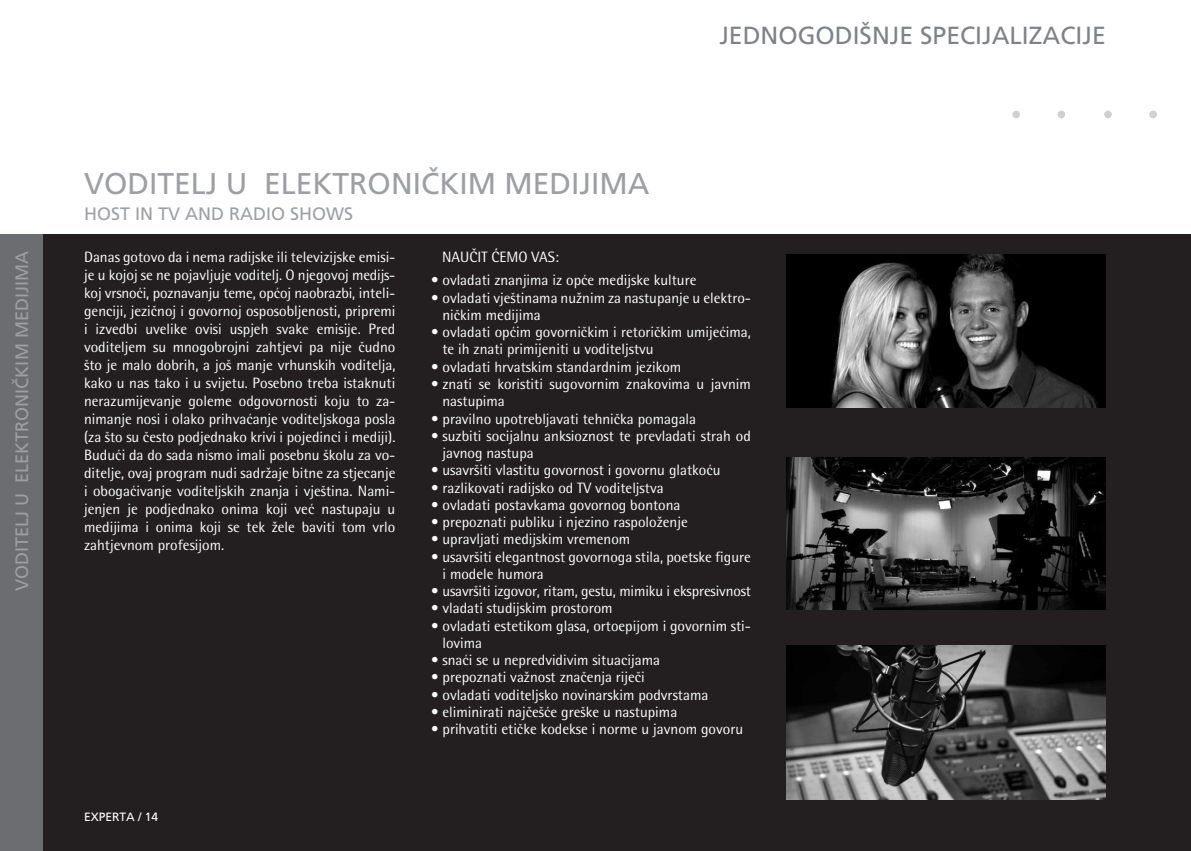
<style>
.page{position:relative;width:1191px;height:851px;background:#fff}
.page>*{position:absolute;margin:0;border:0;box-sizing:border-box;transform-origin:0 0}
.t1{font:30px "Frutiger Roman";color:#9d9fa2}
.t2{font:24.75px "Frutiger Roman";color:#808285}
.t3{font:18px "Frutiger Roman";color:#9d9fa2}
.t4{font:15px/18px "Rotis Semi Sans";color:#fff}
.t5{font:12px "Frutiger Roman";color:#fff}
</style>
<div class="page">
<div style="left:0;top:234px;width:1191px;height:616px;background:#231f20"></div>
<div style="left:0;top:234px;width:43px;height:616px;background:#6c6d70"></div>
<svg style="left:1012px;top:111px;width:8px;height:7px"></svg>
<svg style="left:1057px;top:111px;width:8px;height:7px"></svg>
<svg style="left:1104px;top:111px;width:7px;height:7px"></svg>
<svg style="left:1149px;top:111px;width:8px;height:7px"></svg>
<img style="left:786px;top:254px;width:320px;height:153px">
<img style="left:786px;top:645px;width:319px;height:154px">
<img style="left:786px;top:457px;width:320px;height:152px">
<p class="t3" style="left:11px;top:590px;width:341px;rotate:-90deg">VODITELJ U ELEKTRONI»KIM MEDIJIMA</p>
<h1 class="t1" style="left:84px;top:166px;width:567px">VODITELJ U ELEKTRONI»KIM MEDIJIMA</h1>
<h2 class="t2" style="left:719px;top:21px;width:388px">JEDNOGODI©NJE SPECIJALIZACIJE</h2>
<p class="t3" style="left:84px;top:203px;width:271px">HOST IN TV AND RADIO SHOWS</p>
<p class="t4" style="left:84px;top:247px;width:313px;text-align:justify">Danas gotovo da i nema radijske ili televizijske emisi&shy;je u kojoj se ne pojavljuje voditelj. O njegovoj medijs&shy;koj vrsnoći, poznavanju teme, općoj naobrazbi, inteli&shy;genciji, jezičnoj i govornoj osposobljenosti, pripremi i izvedbi uvelike ovisi uspjeh svake emisije. Pred voditeljem su mnogobrojni zahtjevi pa nije čudno što je malo dobrih, a još manje vrhunskih voditelja, kako u nas tako i u svijetu. Posebno treba istaknuti nerazumijevanje goleme odgovornosti koju to za&shy;nimanje nosi i olako prihvaćanje voditeljskoga posla (za što su često podjednako krivi i pojedinci i mediji).<br>Budući da do sada nismo imali posebnu školu za vo&shy;ditelje, ovaj program nudi sadržaje bitne za stjecanje i obogaćivanje voditeljskih znanja i vještina. Nami&shy;jenjen je podjednako onima koji već nastupaju u medijima i onima koji se tek žele baviti tom vrlo zahtjevnom profesijom.</p>
<p class="t4" style="left:442px;top:247px;width:118px">NAUČIT ĆEMO VAS:</p>
<p class="t4" style="left:431px;top:271px;width:267px">• ovladati znanjima iz opće medijske kulture</p>
<p class="t4" style="left:442px;top:289px;width:310px;line-height:17.2px;text-indent:-11px">• ovladati vještinama nužnim za nastupanje u elektro&shy;ničkim medijima</p>
<p class="t4" style="left:442px;top:323px;width:310px;line-height:17.2px;text-indent:-11px">• ovladati općim govorničkim i retoričkim umijećima, te ih znati primijeniti u voditeljstvu</p>
<p class="t4" style="left:431px;top:357px;width:252px">• ovladati hrvatskim standardnim jezikom</p>
<p class="t4" style="left:442px;top:375px;width:310px;line-height:17.2px;text-indent:-11px">• znati se koristiti sugovornim znakovima u javnim nastupima</p>
<p class="t4" style="left:431px;top:409px;width:267px">• pravilno upotrebljavati tehnička pomagala</p>
<p class="t4" style="left:442px;top:427px;width:310px;line-height:17.2px;text-indent:-11px">• suzbiti socijalnu anksioznost te prevladati strah od javnog nastupa</p>
<p class="t4" style="left:431px;top:461px;width:291px">• usavršiti vlastitu govornost i govornu glatkoću</p>
<p class="t4" style="left:431px;top:478px;width:234px">• razlikovati radijsko od TV voditeljstva</p>
<p class="t4" style="left:431px;top:495px;width:251px">• ovladati postavkama govornog bontona</p>
<p class="t4" style="left:431px;top:513px;width:258px">• prepoznati publiku i njezino raspoloženje</p>
<p class="t4" style="left:431px;top:530px;width:201px">• upravljati medijskim vremenom</p>
<p class="t4" style="left:442px;top:547px;width:310px;line-height:17.2px;text-indent:-11px">• usavršiti elegantnost govornoga stila, poetske figure i modele humora</p>
<p class="t4" style="left:431px;top:582px;width:321px">• usavršiti izgovor, ritam, gestu, mimiku i ekspresivnost</p>
<p class="t4" style="left:431px;top:599px;width:183px">• vladati studijskim prostorom</p>
<p class="t4" style="left:442px;top:616px;width:310px;line-height:17.2px;text-indent:-11px">• ovladati estetikom glasa, ortoepijom i govornim sti&shy;lovima</p>
<p class="t4" style="left:431px;top:651px;width:230px">• snaći se u nepredvidivim situacijama</p>
<p class="t4" style="left:431px;top:668px;width:215px">• prepoznati važnost značenja riječi</p>
<p class="t4" style="left:431px;top:685px;width:279px">• ovladati voditeljsko novinarskim podvrstama</p>
<p class="t4" style="left:431px;top:702px;width:248px">• eliminirati najčešće greške u nastupima</p>
<p class="t4" style="left:431px;top:720px;width:313px">• prihvatiti etičke kodekse i norme u javnom govoru</p>
<p class="t5" style="left:84px;top:809px;width:76px">EXPERTA / 14</p>
</div>
